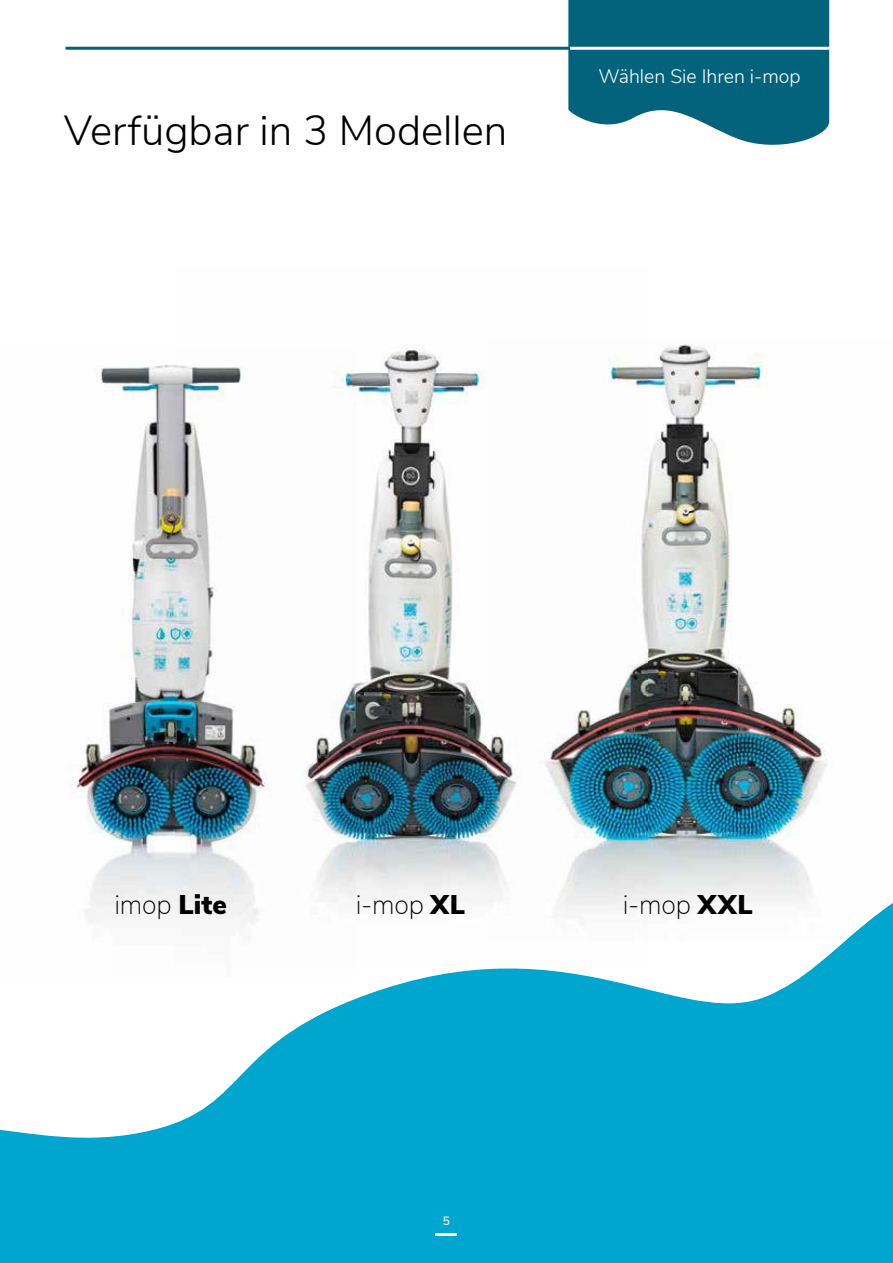
<style>
.page{position:relative;width:893px;height:1263px;background:#fff}
.page>*{position:absolute;margin:0;border:0;box-sizing:border-box;transform-origin:0 0}
.t1{font:300 42px "Nunito Sans";color:#000}
.t2{font:200 27px "Nunito Sans";letter-spacing:-.01em;color:#000}
.t3{font:300 19.5px "Nunito Sans";color:#fff}
.t4{font:600 12px "Nunito Sans";color:#fff}
.s1{font-weight:900}
</style>
<div class="page">
<svg style="left:0;top:941px;width:893px;height:322px;fill:#00a6ce"></svg>
<svg style="left:568px;top:0;width:261px;height:145px;background:#25788f"></svg>
<hr style="left:570px;top:47px;width:260px;height:3px;background:#fff">
<hr style="left:66px;top:47px;width:504px;height:3px;background:#03637d">
<img style="left:1px;top:365px;width:355px;height:612px">
<img style="left:356px;top:345px;width:291px;height:622px">
<img style="left:175px;top:365px;width:181px;height:602px">
<img style="left:488px;top:344px;width:340px;height:597px">
<img style="left:845px;top:903px;width:48px;height:38px">
<hr style="left:436px;top:1233px;width:21px;height:2px;background:#fff">
<h1 class="t1" style="left:64px;top:100px;width:445px">Verfügbar in 3 Modellen</h1>
<p class="t3" style="left:598px;top:62px;width:204px">Wählen Sie Ihren i-mop</p>
<p class="t2" style="left:115px;top:885px;width:114px">imop <span class="s1">Lite</span></p>
<p class="t2" style="left:356px;top:885px;width:111px">i-mop <span class="s1">XL</span></p>
<p class="t2" style="left:623px;top:885px;width:132px">i-mop <span class="s1">XXL</span></p>
<p class="t4" style="left:443px;top:1212px;width:9px">5</p>
</div>
